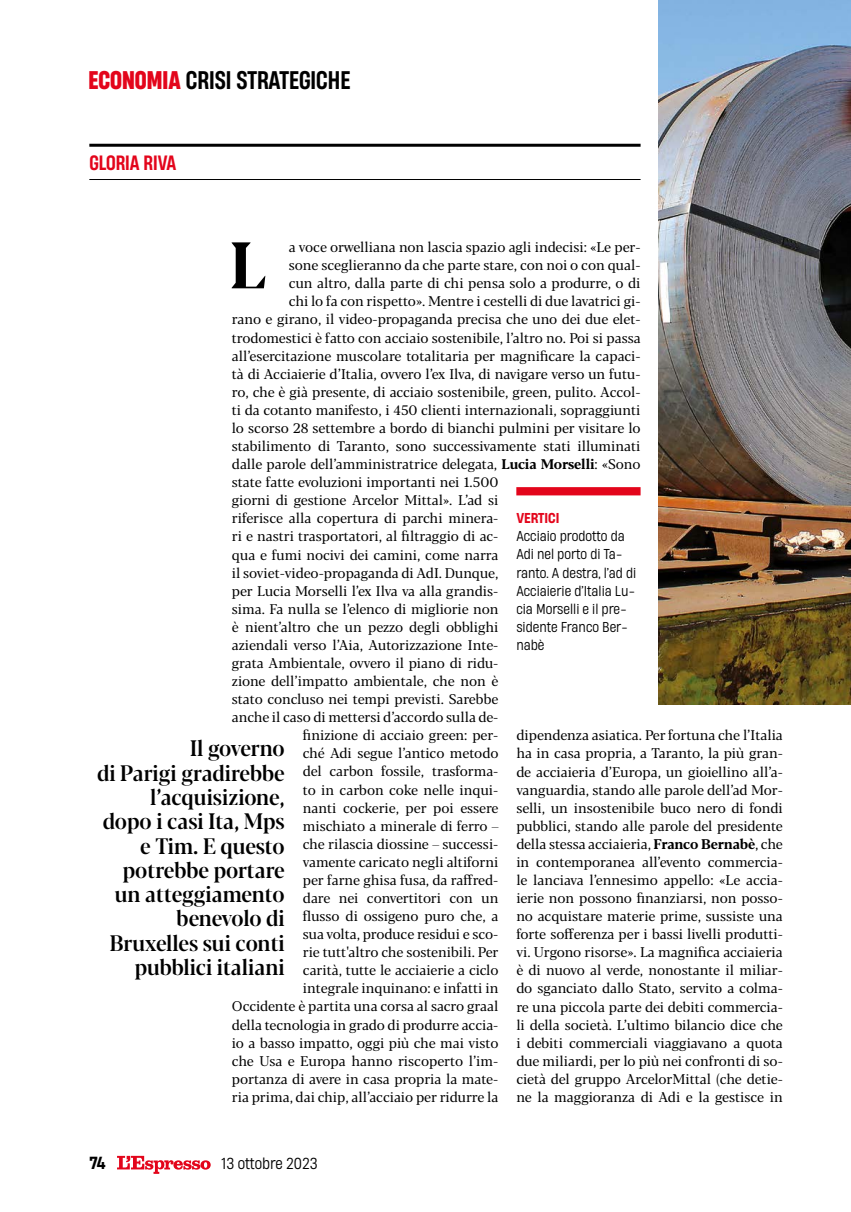
<style>
.page{position:relative;width:851px;height:1212px;background:#fff}
.page>*{position:absolute;margin:0;border:0;box-sizing:border-box;transform-origin:0 0}
.t1{font:700 70.5px "Espresso Serif Display";color:#000}
.t2{font:500 24px/24.3px "Espresso Serif Display";color:#000;text-align:right}
.t3{font:500 24px "Espresso Sans Occhiello";color:#000}
.t4{font:500 19.5px "Espresso Sans Occhiello";color:#e3051b}
.t5{font:500 16.5px "Espresso Sans Piccolo";color:#000}
.t6{font:15px/18.1px "Espresso Serif";color:#000;text-align:justify}
.t7{font:15px "Espresso Sans Piccolo";color:#000}
.t8{font:13.5px/18.1px "Espresso Sans Piccolo";color:#000}
.t9{font:500 13.5px "Espresso Sans Piccolo";color:#e3051b}
.s1{font-weight:700;color:#e3051b}
.s2{font-weight:700}
</style>
<div class="page">
<img style="left:658px;top:0;width:192px;height:704px">
<div style="left:516px;top:487px;width:124px;height:8px;background:#e3051b"></div>
<hr style="left:89px;top:144px;width:551px;height:3px;background:#000">
<hr style="left:89px;top:179px;width:551px;height:1px;background:#000">
<svg style="left:117px;top:1156px;width:94px;height:18px"></svg>
<h2 class="t3" style="left:88px;top:64px;width:263px"><span class="s1">ECONOMIA</span> CRISI STRATEGICHE</h2>
<h3 class="t4" style="left:89px;top:150px;width:88px">GLORIA RIVA</h3>
<p class="t6" style="left:289px;top:237px;width:353px">a voce orwelliana non lascia spazio agli indecisi: «Le per-</p>
<p class="t6" style="left:289px;top:256px;width:353px">sone sceglieranno da che parte stare, con noi o con qual-</p>
<p class="t6" style="left:289px;top:274px;width:353px">cun altro, dalla parte di chi pensa solo a produrre, o di</p>
<p class="t6" style="left:289px;top:292px;width:353px">chi lo fa con rispetto». Mentre i cestelli di due lavatrici gi-</p>
<p class="t6" style="left:232px;top:310px;width:410px">rano e girano, il video-propaganda precisa che uno dei due elet-</p>
<p class="t6" style="left:232px;top:328px;width:410px">trodomestici è fatto con acciaio sostenibile, l’altro no. Poi si passa</p>
<p class="t6" style="left:232px;top:346px;width:410px">all’esercitazione muscolare totalitaria per magnificare la capaci-</p>
<p class="t6" style="left:232px;top:364px;width:410px">tà di Acciaierie d’Italia, ovvero l’ex Ilva, di navigare verso un futu-</p>
<p class="t6" style="left:232px;top:382px;width:410px">ro, che è già presente, di acciaio sostenibile, green, pulito. Accol-</p>
<p class="t6" style="left:232px;top:400px;width:410px">ti da cotanto manifesto, i 450 clienti internazionali, sopraggiunti</p>
<p class="t6" style="left:232px;top:418px;width:410px">lo scorso 28 settembre a bordo di bianchi pulmini per visitare lo</p>
<p class="t6" style="left:232px;top:436px;width:410px">stabilimento di Taranto, sono successivamente stati illuminati</p>
<p class="t6" style="left:232px;top:454px;width:410px">dalle parole dell’amministratrice delegata, <span class="s2">Lucia Morselli</span>: «Sono</p>
<p class="t6" style="left:232px;top:472px;width:268px">state fatte evoluzioni importanti nei 1.500</p>
<p class="t6" style="left:232px;top:490px;width:268px">giorni di gestione Arcelor Mittal». L’ad si</p>
<p class="t6" style="left:232px;top:509px;width:268px">riferisce alla copertura di parchi minera-</p>
<p class="t6" style="left:232px;top:527px;width:268px">ri e nastri trasportatori, al filtraggio di ac-</p>
<p class="t6" style="left:232px;top:545px;width:268px">qua e fumi nocivi dei camini, come narra</p>
<p class="t6" style="left:232px;top:563px;width:268px">il soviet-video-propaganda di AdI. Dunque,</p>
<p class="t6" style="left:232px;top:581px;width:268px">per Lucia Morselli l’ex Ilva va alla grandis-</p>
<p class="t6" style="left:232px;top:599px;width:268px">sima. Fa nulla se l’elenco di migliorie non</p>
<p class="t6" style="left:232px;top:617px;width:268px">è nient’altro che un pezzo degli obblighi</p>
<p class="t6" style="left:232px;top:635px;width:268px">aziendali verso l’Aia, Autorizzazione Inte-</p>
<p class="t6" style="left:232px;top:653px;width:268px">grata Ambientale, ovvero il piano di ridu-</p>
<p class="t6" style="left:232px;top:671px;width:268px">zione dell’impatto ambientale, che non è</p>
<p class="t6" style="left:232px;top:689px;width:268px">stato concluso nei tempi previsti. Sarebbe</p>
<p class="t6" style="left:232px;top:707px;width:268px">anche il caso di mettersi d’accordo sulla de-</p>
<p class="t6" style="left:303px;top:725px;width:197px">finizione di acciaio green: per-</p>
<p class="t6" style="left:303px;top:744px;width:197px">ché Adi segue l’antico metodo</p>
<p class="t6" style="left:303px;top:762px;width:197px">del carbon fossile, trasforma-</p>
<p class="t6" style="left:303px;top:780px;width:197px">to in carbon coke nelle inqui-</p>
<p class="t6" style="left:303px;top:798px;width:197px">nanti cockerie, per poi essere</p>
<p class="t6" style="left:303px;top:816px;width:197px">mischiato a minerale di ferro –</p>
<p class="t6" style="left:303px;top:834px;width:197px">che rilascia diossine – successi-</p>
<p class="t6" style="left:303px;top:852px;width:197px">vamente caricato negli altiforni</p>
<p class="t6" style="left:303px;top:870px;width:197px">per farne ghisa fusa, da raffred-</p>
<p class="t6" style="left:303px;top:888px;width:197px">dare nei convertitori con un</p>
<p class="t6" style="left:303px;top:906px;width:197px">flusso di ossigeno puro che, a</p>
<p class="t6" style="left:303px;top:924px;width:197px">sua volta, produce residui e sco-</p>
<p class="t6" style="left:303px;top:942px;width:197px">rie tutt'altro che sostenibili. Per</p>
<p class="t6" style="left:303px;top:960px;width:197px">carità, tutte le acciaierie a ciclo</p>
<p class="t6" style="left:303px;top:979px;width:197px">integrale inquinano: e infatti in</p>
<p class="t6" style="left:232px;top:997px;width:268px">Occidente è partita una corsa al sacro graal</p>
<p class="t6" style="left:232px;top:1015px;width:268px">della tecnologia in grado di produrre accia-</p>
<p class="t6" style="left:232px;top:1033px;width:268px">io a basso impatto, oggi più che mai visto</p>
<p class="t6" style="left:232px;top:1051px;width:268px">che Usa e Europa hanno riscoperto l’im-</p>
<p class="t6" style="left:232px;top:1069px;width:268px">portanza di avere in casa propria la mate-</p>
<p class="t6" style="left:232px;top:1087px;width:268px">ria prima, dai chip, all’acciaio per ridurre la</p>
<h1 class="t1" style="left:230px;top:220px;width:37px">L</h1>
<p class="t9" style="left:516px;top:509px;width:45px">VERTICI</p>
<p class="t8" style="left:516px;top:527px;width:121px">Acciaio prodotto da<br>Adi nel porto di Ta&shy;ranto. A destra, l’ad di<br>Acciaierie d’Italia Lu&shy;cia Morselli e il pre&shy;sidente Franco Ber&shy;nabè</p>
<p class="t6" style="left:516px;top:726px;width:268px">dipendenza asiatica. Per fortuna che l’Italia ha in casa propria, a Taranto, la più gran&shy;de acciaieria d’Europa, un gioiellino all’a&shy;vanguardia, stando alle parole dell’ad Mor&shy;selli, un insostenibile buco nero di fondi pubblici, stando alle parole del presidente della stessa acciaieria, <span class="s2">Franco Bernabè</span>, che in contemporanea all’evento commercia&shy;le lanciava l’ennesimo appello: «Le accia&shy;ierie non possono finanziarsi, non posso&shy;no acquistare materie prime, sussiste una forte sofferenza per i bassi livelli produtti&shy;vi. Urgono risorse». La magnifica acciaieria è di nuovo al verde, nonostante il miliar&shy;do sganciato dallo Stato, servito a colma&shy;re una piccola parte dei debiti commercia&shy;li della società. L’ultimo bilancio dice che i debiti commerciali viaggiavano a quota due miliardi, per lo più nei confronti di so&shy;cietà del gruppo ArcelorMittal (che detie&shy;ne la maggioranza di Adi e la gestisce in</p>
<h2 class="t2" style="left:97px;top:735px;width:189px">Il governo<br>di Parigi gradirebbe l’acquisizione, dopo i casi Ita, Mps e Tim. E questo potrebbe portare un atteggiamento benevolo di<br>Bruxelles sui conti pubblici italiani</h2>
<p class="t5" style="left:89px;top:1152px;width:18px">74</p>
<p class="t7" style="left:222px;top:1154px;width:97px">13 ottobre 2023</p>
</div>
